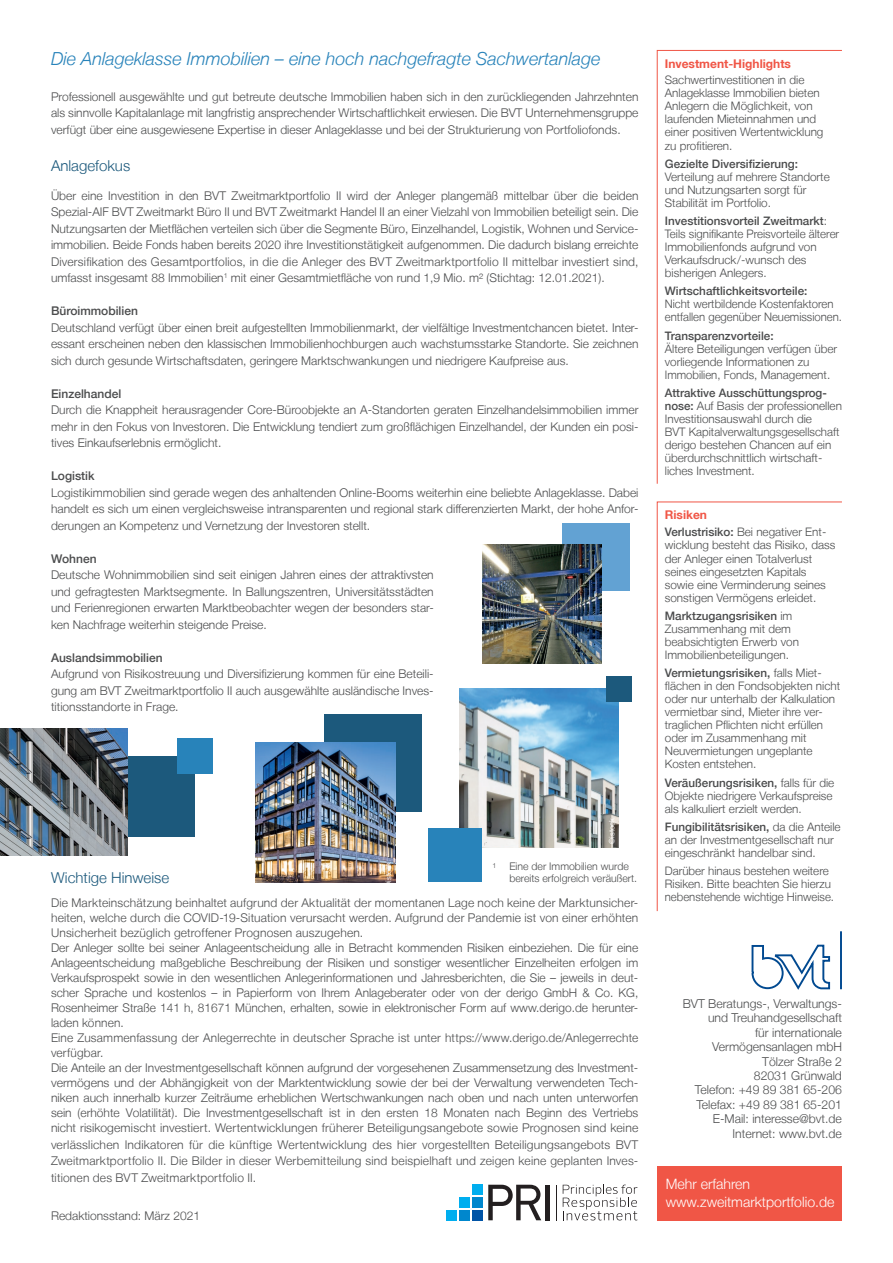
<style>
.page{position:relative;width:893px;height:1263px;background:#fff}
.page>*{position:absolute;margin:0;border:0;box-sizing:border-box;transform-origin:0 0}
.t1{font:italic 300 18px "Helvetica Neue LT";color:#2883ba}
.t2{font:300 15px "Helvetica Neue LT";color:#1c597c}
.t3{font:300 14.25px/18px "Helvetica Neue LT";color:#fff}
.t4{font:300 12.15px/14.4px "Helvetica Neue LT";color:#4b4c4d;text-align:right}
.t5{font:300 12px/16.5px "Helvetica Neue LT";color:#4b4c4d;text-align:justify}
.t6{font:500 12px "Helvetica Neue LT";color:#4b4c4d}
.t7{font:700 12px "Helvetica Neue LT";color:#f05646}
.t8{font:300 11.7px/13px "Helvetica Neue LT";color:#4b4c4d}
.t9{font:500 11.7px "Helvetica Neue LT";color:#4b4c4d}
.t10{font:300 10.5px/12px "Helvetica Neue LT";color:#4b4c4d}
.t11{font:7.5px "Helvetica Neue LT";color:#fff}
.s1{font-weight:500}
</style>
<div class="page">
<div style="left:324px;top:714px;width:98px;height:98px;background:#1c597c"></div>
<div style="left:114px;top:756px;width:80px;height:80px;background:#1c597c"></div>
<div style="left:177px;top:738px;width:36px;height:36px;background:#2883ba"></div>
<img style="left:460px;top:689px;width:159px;height:159px">
<div style="left:428px;top:828px;width:53px;height:53px;background:#2883ba"></div>
<img style="left:255px;top:742px;width:140px;height:141px">
<img style="left:0;top:728px;width:128px;height:128px">
<svg style="left:656px;top:50px;width:186px;height:434px"></svg>
<svg style="left:656px;top:501px;width:186px;height:411px"></svg>
<div style="left:657px;top:1166px;width:185px;height:55px;background:#f05646"></div>
<svg style="left:751px;top:931px;width:91px;height:59px"></svg>
<div style="left:472px;top:1185px;width:10px;height:10px;background:#00aeef"></div>
<div style="left:472px;top:1197px;width:10px;height:10px;background:#0087cd"></div>
<div style="left:472px;top:1210px;width:10px;height:10px;background:#0154a6"></div>
<div style="left:459px;top:1197px;width:11px;height:10px;background:#00aeef"></div>
<div style="left:459px;top:1210px;width:11px;height:10px;background:#0087cd"></div>
<div style="left:447px;top:1210px;width:10px;height:10px;background:#00aeef"></div>
<svg style="left:488px;top:1185px;width:53px;height:35px"></svg>
<hr style="left:546px;top:1185px;width:4px;height:35px;background:#231f20">
<hr style="left:556px;top:1185px;width:1px;height:35px;background:#231f20">
<svg style="left:563px;top:1184px;width:74px;height:36px"></svg>
<div style="left:562px;top:523px;width:67px;height:67px;background:#62a2d3"></div>
<img style="left:483px;top:544px;width:119px;height:119px">
<div style="left:606px;top:676px;width:26px;height:26px;background:#1c597c"></div>
<h1 class="t1" style="left:51px;top:48px;width:551px">Die Anlageklasse Immobilien – eine hoch nachgefragte Sachwertanlage</h1>
<p class="t7" style="left:665px;top:56px;width:128px">Investment-Highlights</p>
<p class="t8" style="left:665px;top:73px;width:160px">Sachwertinvestitionen in die<br>Anlageklasse Immobilien bieten<br>Anlegern die Möglichkeit, von laufenden Mieteinnahmen und einer positiven Wertentwicklung zu profitieren.</p>
<p class="t9" style="left:665px;top:157px;width:135px">Gezielte Diversifizierung:</p>
<p class="t8" style="left:665px;top:170px;width:166px">Verteilung auf mehrere Standorte und Nutzungsarten sorgt für<br>Stabilität im Portfolio.</p>
<p class="t8" style="left:665px;top:214px;width:176px"><span class="s1">Investitionsvorteil Zweitmarkt</span>:<br>Teils signifikante Preisvorteile älterer<br>Immobilienfonds aufgrund von<br>Verkaufsdruck/-wunsch des bisherigen Anlegers.</p>
<p class="t9" style="left:665px;top:284px;width:144px">Wirtschaftlichkeitsvorteile:</p>
<p class="t8" style="left:665px;top:297px;width:179px">Nicht wertbildende Kostenfaktoren entfallen gegenüber Neuemissionen.</p>
<p class="t9" style="left:665px;top:328px;width:110px">Transparenzvorteile:</p>
<p class="t8" style="left:665px;top:342px;width:174px">Ältere Beteiligungen verfügen über vorliegende Informationen zu<br>Immobilien, Fonds, Management.</p>
<p class="t8" style="left:665px;top:386px;width:179px"><span class="s1">Attraktive Ausschüttungsprog&shy;nose:</span> Auf Basis der professionellen<br>Investitionsauswahl durch die<br>BVT Kapitalverwaltungsgesellschaft derigo bestehen Chancen auf ein überdurchschnittlich wirtschaft&shy;liches Investment.</p>
<p class="t7" style="left:665px;top:507px;width:44px">Risiken</p>
<p class="t8" style="left:665px;top:525px;width:172px"><span class="s1">Verlustrisiko:</span> Bei negativer Ent&shy;wicklung besteht das Risiko, dass der Anleger einen Totalverlust seines eingesetzten Kapitals sowie eine Verminderung seines sonstigen Vermögens erleidet.</p>
<p class="t8" style="left:665px;top:609px;width:136px"><span class="s1">Marktzugangsrisiken</span> im<br>Zusammenhang mit dem beabsichtigten Erwerb von<br>Immobilienbeteiligungen.</p>
<p class="t8" style="left:665px;top:666px;width:177px"><span class="s1">Vermietungsrisiken,</span> falls Miet&shy;flächen in den Fondsobjekten nicht oder nur unterhalb der Kalkulation vermietbar sind, Mieter ihre ver&shy;traglichen Pflichten nicht erfüllen oder im Zusammenhang mit<br>Neuvermietungen ungeplante<br>Kosten entstehen.</p>
<p class="t8" style="left:665px;top:776px;width:171px"><span class="s1">Veräußerungsrisiken,</span> falls für die<br>Objekte niedrigere Verkaufspreise als kalkuliert erzielt werden.</p>
<p class="t8" style="left:665px;top:820px;width:177px"><span class="s1">Fungibilitätsrisiken,</span> da die Anteile an der Investmentgesellschaft nur eingeschränkt handelbar sind.</p>
<p class="t8" style="left:665px;top:864px;width:171px">Darüber hinaus bestehen weitere<br>Risiken. Bitte beachten Sie hierzu nebenstehende wichtige Hinweise.</p>
<p class="t5" style="left:51px;top:88px;width:589px">Professionell ausgewählte und gut betreute deutsche Immobilien haben sich in den zurückliegenden Jahrzehnten als sinnvolle Kapitalanlage mit langfristig ansprechender Wirtschaftlichkeit erwiesen. Die BVT Unternehmensgruppe verfügt über eine ausgewiesene Expertise in dieser Anlageklasse und bei der Strukturierung von Portfoliofonds.</p>
<p class="t2" style="left:51px;top:157px;width:81px">Anlagefokus</p>
<p class="t5" style="left:51px;top:187px;width:589px">Über eine Investition in den BVT Zweitmarktportfolio II wird der Anleger plangemäß mittelbar über die beiden Spezial-AIF BVT Zweitmarkt Büro II und BVT Zweitmarkt Handel II an einer Vielzahl von Immobilien beteiligt sein. Die Nutzungsarten der Mietflächen verteilen sich über die Segmente Büro, Einzelhandel, Logistik, Wohnen und Service&shy;immobilien. Beide Fonds haben bereits 2020 ihre Investitionstätigkeit aufgenommen. Die dadurch bislang erreichte Diversifikation des Gesamtportfolios, in die die Anleger des BVT Zweitmarktportfolio II mittelbar investiert sind, umfasst insgesamt 88 Immobilien<sup>1</sup> mit einer Gesamtmietfläche von rund 1,9 Mio. m² (Stichtag: 12.01.2021).</p>
<p class="t6" style="left:51px;top:304px;width:88px">Büroimmobilien</p>
<p class="t5" style="left:51px;top:319px;width:589px;text-align:left">Deutschland verfügt über einen breit aufgestellten Immobilienmarkt, der vielfältige Investmentchancen bietet. Inter&shy;essant erscheinen neben den klassischen Immobilienhochburgen auch wachstumsstarke Standorte. Sie zeichnen sich durch gesunde Wirtschaftsdaten, geringere Marktschwankungen und niedrigere Kaufpreise aus.</p>
<p class="t6" style="left:51px;top:386px;width:72px">Einzelhandel</p>
<p class="t5" style="left:51px;top:401px;width:589px">Durch die Knappheit herausragender Core-Büroobjekte an A-Standorten geraten Einzelhandelsimmobilien immer mehr in den Fokus von Investoren. Die Entwicklung tendiert zum großflächigen Einzelhandel, der Kunden ein posi&shy;tives Einkaufserlebnis ermöglicht.</p>
<p class="t6" style="left:51px;top:469px;width:45px">Logistik</p>
<p class="t5" style="left:51px;top:484px;width:589px">Logistikimmobilien sind gerade wegen des anhaltenden Online-Booms weiterhin eine beliebte Anlageklasse. Dabei handelt es sich um einen vergleichsweise intransparenten und regional stark differenzierten Markt, der hohe Anfor&shy;derungen an Kompetenz und Vernetzung der Investoren stellt.</p>
<p class="t6" style="left:51px;top:551px;width:47px">Wohnen</p>
<p class="t5" style="left:51px;top:566px;width:384px">Deutsche Wohnimmobilien sind seit einigen Jahren eines der attraktivsten und gefragtesten Marktsegmente. In Ballungszentren, Universitätsstädten und Ferienregionen erwarten Marktbeobachter wegen der besonders star&shy;ken Nachfrage weiterhin steigende Preise.</p>
<p class="t6" style="left:51px;top:650px;width:113px">Auslandsimmobilien</p>
<p class="t5" style="left:51px;top:665px;width:384px">Aufgrund von Risikostreuung und Diversifizierung kommen für eine Beteili&shy;gung am BVT Zweitmarktportfolio II auch ausgewählte ausländische Inves&shy;titionsstandorte in Frage.</p>
<p class="t11" style="left:607px;top:844px;width:28px;rotate:-90deg">©istock</p>
<p class="t11" style="left:384px;top:888px;width:28px;rotate:-90deg">©istock</p>
<p class="t10" style="left:509px;top:860px;width:129px;text-indent:-17px"><sup>1</sup> Eine der Immobilien wurde bereits erfolgreich veräußert.</p>
<p class="t2" style="left:51px;top:868px;width:120px">Wichtige Hinweise</p>
<p class="t5" style="left:51px;top:895px;width:589px;line-height:15px;text-align:left">Die Markteinschätzung beinhaltet aufgrund der Aktualität der momentanen Lage noch keine der Marktunsicher&shy;heiten, welche durch die COVID-19-Situation verursacht werden. Aufgrund der Pandemie ist von einer erhöhten Unsicherheit bezüglich getroffener Prognosen auszugehen.<br>Der Anleger sollte bei seiner Anlageentscheidung alle in Betracht kommenden Risiken einbeziehen. Die für eine Anlageentscheidung maßgebliche Beschreibung der Risiken und sonstiger wesentlicher Einzelheiten erfolgen im Verkaufsprospekt sowie in den wesentlichen Anlegerinformationen und Jahresberichten, die Sie – jeweils in deut&shy;scher Sprache und kostenlos – in Papierform von Ihrem Anlageberater oder von der derigo GmbH &amp; Co. KG, Rosenheimer Straße 141 h, 81671 München, erhalten, sowie in elektronischer Form auf www.derigo.de herunter&shy;laden können.<br>Eine Zusammenfassung der Anlegerrechte in deutscher Sprache ist unter https://www.derigo.de/Anlegerrechte verfügbar.<br>Die Anteile an der Investmentgesellschaft können aufgrund der vorgesehenen Zusammensetzung des Investment&shy;vermögens und der Abhängigkeit von der Marktentwicklung sowie der bei der Verwaltung verwendeten Tech&shy;niken auch innerhalb kurzer Zeiträume erheblichen Wertschwankungen nach oben und nach unten unterworfen sein (erhöhte Volatilität). Die Investmentgesellschaft ist in den ersten 18 Monaten nach Beginn des Vertriebs nicht risikogemischt investiert. Wertentwicklungen früherer Beteiligungsangebote sowie Prognosen sind keine</p>
<p class="t5" style="left:51px;top:1136px;width:589px">verlässlichen Indikatoren für die künftige Wertentwicklung des hier vorgestellten Beteiligungsangebots BVT Zweitmarktportfolio II. Die Bilder in dieser Werbemitteilung sind beispielhaft und zeigen keine geplanten Inves&shy;titionen des BVT Zweitmarktportfolio II.</p>
<p class="t4" style="left:683px;top:996px;width:161px">BVT Beratungs-, Verwaltungs&shy;und Treuhandgesellschaft<br>für internationale<br>Vermögensanlagen mbH<br>Tölzer Straße 2<br>82031 Grünwald<br>Telefon: +49 89 381 65-206<br>Telefax: +49 89 381 65-201<br>E-Mail: interesse@bvt.de<br>Internet: www.bvt.de</p>
<p class="t3" style="left:666px;top:1175px;width:170px">Mehr erfahren www.zweitmarktportfolio.de</p>
<p class="t5" style="left:51px;top:1208px;width:151px">Redaktionsstand: März 2021</p>
</div>
